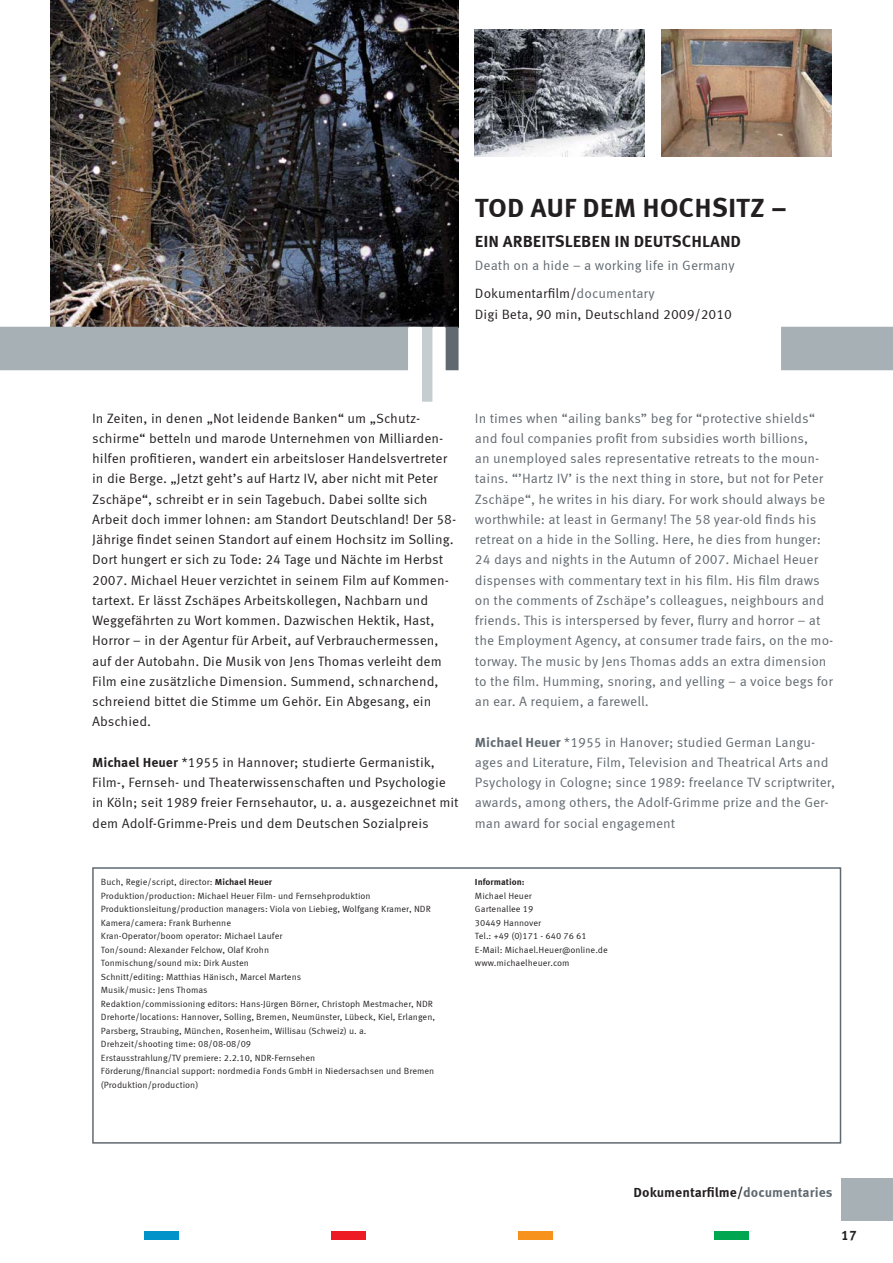
<style>
.page{position:relative;width:893px;height:1263px;background:#fff}
.page>*{position:absolute;margin:0;border:0;box-sizing:border-box;transform-origin:0 0}
.t1{font:700 27px "Meta Correspondence";color:#231f20}
.t2{font:700 16.5px "Meta Correspondence";color:#231f20}
.t3{font:13.5px/20.2px "Meta Correspondence";color:#231f20}
.t4{font:13.5px/20.2px "Meta Correspondence";color:#606970}
.t5{font:700 13.5px "Meta Correspondence";color:#231f20}
.t6{font:9px/13.5px "Meta Correspondence";color:#231f20}
.t7{font:700 9px "Meta Correspondence";color:#231f20}
.s1{color:#606970}
.s2{font-weight:700}
</style>
<div class="page">
<img style="left:661px;top:29px;width:170px;height:128px">
<img style="left:50px;top:0;width:408px;height:327px">
<img style="left:475px;top:29px;width:170px;height:128px">
<div style="left:781px;top:327px;width:112px;height:43px;background:#a7b0b5"></div>
<div style="left:92px;top:867px;width:749px;height:277px;border:2px solid #606970"></div>
<svg style="left:0;top:327px;width:458px;height:75px"></svg>
<div style="left:332px;top:1231px;width:34px;height:8px;background:#ed1c24"></div>
<div style="left:714px;top:1231px;width:34px;height:8px;background:#00a650"></div>
<div style="left:145px;top:1231px;width:34px;height:8px;background:#0092c8"></div>
<div style="left:519px;top:1231px;width:34px;height:8px;background:#f7931d"></div>
<div style="left:841px;top:1178px;width:52px;height:42px;background:#a7b0b5"></div>
<h1 class="t1" style="left:475px;top:192px;width:313px">TOD AUF DEM HOCHSITZ –</h1>
<p class="t2" style="left:475px;top:232px;width:268px">EIN ARBEITSLEBEN IN DEUTSCHLAND</p>
<p class="t4" style="left:475px;top:255px;width:261px">Death on a hide – a working life in Germany</p>
<p class="t3" style="left:475px;top:284px;width:259px">Dokumentarfilm/<span class="s1">documentary<br></span>Digi Beta, 90 min, Deutschland 2009/2010</p>
<p class="t3" style="left:92px;top:408px;width:366px">In Zeiten, in denen „Not leidende Banken“ um „Schutz&shy;schirme“ betteln und marode Unternehmen von Milliarden&shy;hilfen profitieren, wandert ein arbeitsloser Handelsvertreter in die Berge. „Jetzt geht’s auf Hartz IV, aber nicht mit Peter Zschäpe“, schreibt er in sein Tagebuch. Dabei sollte sich Arbeit doch immer lohnen: am Standort Deutschland! Der 58- Jährige findet seinen Standort auf einem Hochsitz im Solling.<br>Dort hungert er sich zu Tode: 24 Tage und Nächte im Herbst 2007. Michael Heuer verzichtet in seinem Film auf Kommen&shy;tartext. Er lässt Zschäpes Arbeitskollegen, Nachbarn und Weggefährten zu Wort kommen. Dazwischen Hektik, Hast, Horror – in der Agentur für Arbeit, auf Verbrauchermessen, auf der Autobahn. Die Musik von Jens Thomas verleiht dem Film eine zusätzliche Dimension. Summend, schnarchend, schreiend bittet die Stimme um Gehör. Ein Abgesang, ein Abschied.</p>
<p class="t3" style="left:92px;top:752px;width:368px"><span class="s2">Michael Heuer</span> *1955 in Hannover; studierte Germanistik, Film-, Fernseh- und Theaterwissenschaften und Psychologie in Köln; seit 1989 freier Fernsehautor, u. a. ausgezeichnet mit dem Adolf-Grimme-Preis und dem Deutschen Sozialpreis</p>
<p class="t4" style="left:475px;top:408px;width:360px">In times when “ailing banks” beg for “protective shields“ and foul companies profit from subsidies worth billions,<br>an unemployed sales representative retreats to the moun&shy;tains. “’Hartz IV’ is the next thing in store, but not for Peter Zschäpe“, he writes in his diary. For work should always be worthwhile: at least in Germany! The 58 year-old finds his retreat on a hide in the Solling. Here, he dies from hunger:<br>24 days and nights in the Autumn of 2007. Michael Heuer dispenses with commentary text in his film. His film draws on the comments of Zschäpe’s colleagues, neighbours and friends. This is interspersed by fever, flurry and horror – at the Employment Agency, at consumer trade fairs, on the mo&shy;torway. The music by Jens Thomas adds an extra dimension to the film. Humming, snoring, and yelling – a voice begs for an ear. A requiem, a farewell.</p>
<p class="t4" style="left:475px;top:732px;width:362px"><span class="s2">Michael Heuer</span> *1955 in Hanover; studied German Langu&shy;ages and Literature, Film, Television and Theatrical Arts and Psychology in Cologne; since 1989: freelance TV scriptwriter, awards, among others, the Adolf-Grimme prize and the Ger&shy;man award for social engagement</p>
<p class="t6" style="left:101px;top:876px;width:336px">Buch, Regie/script, director: <span class="s2">Michael Heuer<br></span>Produktion/production: Michael Heuer Film- und Fernsehproduktion Produktionsleitung/production managers: Viola von Liebieg, Wolfgang Kramer, NDR Kamera/camera: Frank Burhenne<br>Kran-Operator/boom operator: Michael Laufer<br>Ton/sound: Alexander Felchow, Olaf Krohn<br>Tonmischung/sound mix: Dirk Austen<br>Schnitt/editing: Matthias Hänisch, Marcel Martens<br>Musik/music: Jens Thomas<br>Redaktion/commissioning editors: Hans-Jürgen Börner, Christoph Mestmacher, NDR Drehorte/locations: Hannover, Solling, Bremen, Neumünster, Lübeck, Kiel, Erlangen, Parsberg, Straubing, München, Rosenheim, Willisau (Schweiz) u. a.<br>Drehzeit/shooting time: 08/08-08/09<br>Erstausstrahlung/TV premiere: 2.2.10, NDR-Fernsehen<br>Förderung/financial support: nordmedia Fonds GmbH in Niedersachsen und Bremen (Produktion/production)</p>
<p class="t7" style="left:475px;top:877px;width:51px">Information:</p>
<p class="t6" style="left:475px;top:889px;width:134px">Michael Heuer<br>Gartenallee 19<br>30449 Hannover<br>Tel.: +49 (0)171 - 640 76 61<br>E-Mail: Michael.Heuer@online.de www.michaelheuer.com</p>
<p class="t5" style="left:633px;top:1185px;width:200px">Dokumentarfilme/<span class="s1">documentaries</span></p>
<p class="t5" style="left:841px;top:1228px;width:17px">17</p>
</div>
